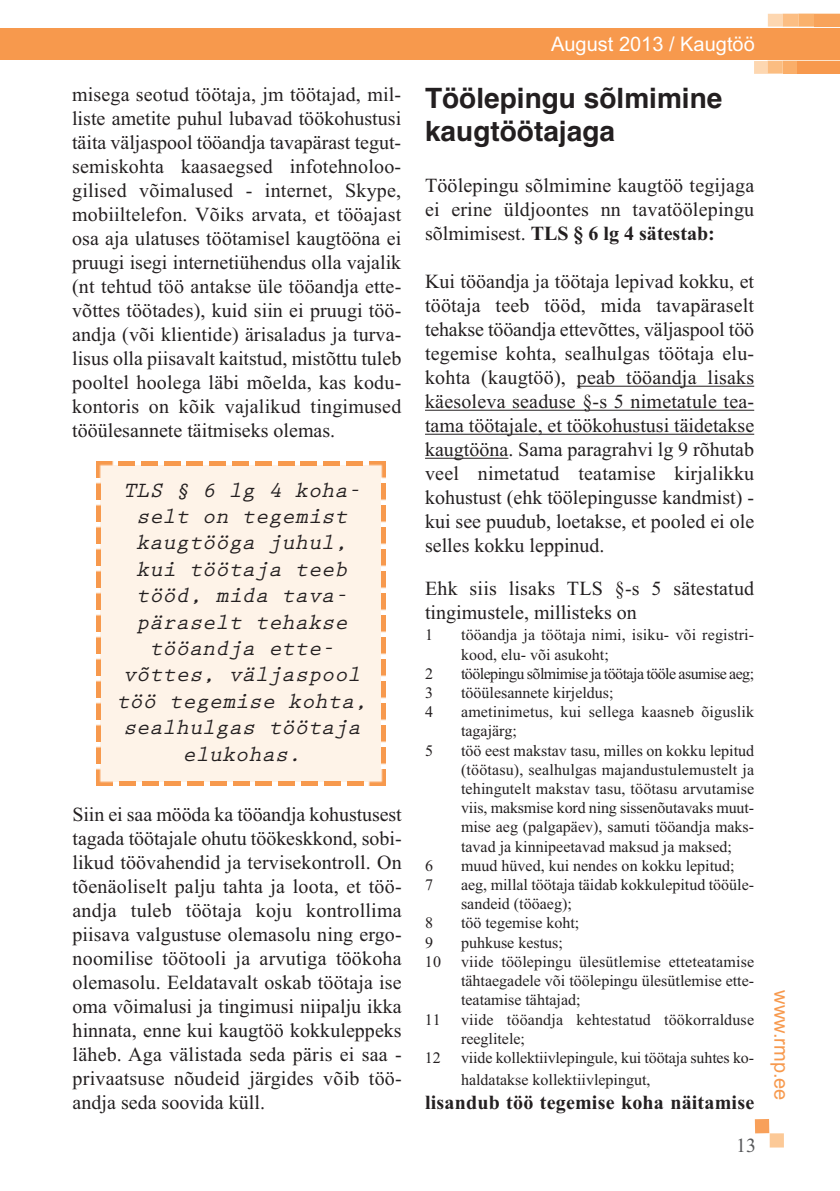
<style>
.page{position:relative;width:840px;height:1191px;background:#fff}
.page>*{position:absolute;margin:0;border:0;box-sizing:border-box;transform-origin:0 0}
.t1{font:700 28px/33.6px "Helvetica";color:#231f20}
.t2{font:italic 700 22px/26.4px "Prestige Elite Std";color:#231f20;text-align:center}
.t3{font:20px/24px "Times New Roman";color:#231f20;text-align:justify}
.t4{font:700 20px "Times New Roman";letter-spacing:.01em;color:#231f20}
.t5{font:20px "Arial";color:#fff}
.t6{font:20px "Arial";color:#f7994d}
.t7{font:20px "Times New Roman";color:#57585a}
.t8{font:16px/19.2px "Times New Roman";color:#231f20}
.t9{font:16px "Times New Roman";letter-spacing:-.035em;color:#231f20}
.s1{font-weight:700}
</style>
<div class="page">
<div style="left:0;top:28px;width:839px;height:31px;background:#f7994d"></div>
<svg style="left:754px;top:61px;width:85px;height:13px"></svg>
<div style="left:782px;top:61px;width:57px;height:12px;background:#faae69"></div>
<div style="left:796px;top:61px;width:43px;height:12px;background:#f7994d"></div>
<svg style="left:767px;top:14px;width:46px;height:13px"></svg>
<div style="left:813px;top:14px;width:26px;height:13px;background:#f8a35a"></div>
<div style="left:769px;top:1133px;width:14px;height:14px;background:#fcc997"></div>
<div style="left:754px;top:1119px;width:14px;height:14px;background:#f8a05a"></div>
<hr style="left:576px;top:386px;width:177px;height:1px;background:#231f20">
<hr style="left:425px;top:410px;width:328px;height:1px;background:#231f20">
<hr style="left:425px;top:434px;width:328px;height:1px;background:#231f20">
<hr style="left:425px;top:458px;width:83px;height:1px;background:#231f20">
<div style="left:100px;top:465px;width:281px;height:316px;background:#fef3e8"></div>
<img style="left:96px;top:461px;width:18px;height:16px">
<img style="left:118px;top:461px;width:245px;height:4px">
<img style="left:369px;top:461px;width:16px;height:18px">
<img style="left:381px;top:483px;width:4px;height:287px">
<img style="left:363px;top:770px;width:22px;height:16px">
<img style="left:112px;top:782px;width:251px;height:4px">
<img style="left:96px;top:768px;width:16px;height:18px">
<img style="left:96px;top:477px;width:4px;height:287px">
<p class="t3" style="left:72px;top:82px;width:330px">misega seotud töötaja, jm töötajad, mil&shy;liste ametite puhul lubavad töökohustusi täita väljaspool tööandja tavapärast tegut&shy;semiskohta kaasaegsed infotehnoloo&shy;gilised võimalused - internet, Skype, mobiiltelefon. Võiks arvata, et tööajast osa aja ulatuses töötamisel kaugtööna ei pruugi isegi internetiühendus olla vajalik (nt tehtud töö antakse üle tööandja ette&shy;võttes töötades), kuid siin ei pruugi töö&shy;andja (või klientide) ärisaladus ja turva&shy;lisus olla piisavalt kaitstud, mistõttu tuleb pooltel hoolega läbi mõelda, kas kodu&shy;kontoris on kõik vajalikud tingimused tööülesannete täitmiseks olemas.</p>
<p class="t2" style="left:116px;top:478px;width:257px">TLS § 6 lg 4 koha&shy;selt on tegemist kaugtööga juhul, kui töötaja teeb tööd, mida tava&shy;päraselt tehakse tööandja ette&shy;võttes, väljaspool töö tegemise kohta, sealhulgas töötaja elukohas.</p>
<p class="t3" style="left:72px;top:802px;width:330px">Siin ei saa mööda ka tööandja kohustusest tagada töötajale ohutu töökeskkond, sobi&shy;likud töövahendid ja tervisekontroll. On tõenäoliselt palju tahta ja loota, et töö&shy;andja tuleb töötaja koju kontrollima piisava valgustuse olemasolu ning ergo&shy;noomilise töötooli ja arvutiga töökoha olemasolu. Eeldatavalt oskab töötaja ise oma võimalusi ja tingimusi niipalju ikka hinnata, enne kui kaugtöö kokkuleppeks läheb. Aga välistada seda päris ei saa - privaatsuse nõudeid järgides võib töö&shy;andja seda soovida küll.</p>
<p class="t5" style="left:551px;top:32px;width:205px">August 2013 / Kaugtöö</p>
<h1 class="t1" style="left:425px;top:81px;width:299px">Töölepingu sõlmimine kaugtöötajaga</h1>
<p class="t3" style="left:425px;top:173px;width:330px">Töölepingu sõlmimine kaugtöö tegijaga ei erine üldjoontes nn tavatöölepingu sõlmimisest. <span class="s1">TLS § 6 lg 4 sätestab:</span></p>
<p class="t3" style="left:425px;top:269px;width:330px">Kui tööandja ja töötaja lepivad kokku, et töötaja teeb tööd, mida tavapäraselt tehakse tööandja ettevõttes, väljaspool töö tegemise kohta, sealhulgas töötaja elu&shy;kohta (kaugtöö), peab tööandja lisaks käesoleva seaduse §-s 5 nimetatule tea&shy;tama töötajale, et töökohustusi täidetakse kaugtööna. Sama paragrahvi lg 9 rõhutab veel nimetatud teatamise kirjalikku kohustust (ehk töölepingusse kandmist) - kui see puudub, loetakse, et pooled ei ole selles kokku leppinud.</p>
<p class="t3" style="left:425px;top:576px;width:330px">Ehk siis lisaks TLS §-s 5 sätestatud tingimustele, millisteks on</p>
<p class="t8" style="left:425px;top:625px;width:9px">1</p>
<p class="t8" style="left:461px;top:625px;width:294px">tööandja ja töötaja nimi, isiku- või registri&shy;kood, elu- või asukoht;</p>
<p class="t8" style="left:425px;top:663px;width:9px">2</p>
<p class="t9" style="left:461px;top:664px;width:294px">töölepingu sõlmimise ja töötaja tööle asumise aeg;</p>
<p class="t8" style="left:425px;top:683px;width:9px">3</p>
<p class="t8" style="left:461px;top:683px;width:154px">tööülesannete kirjeldus;</p>
<p class="t8" style="left:425px;top:702px;width:9px">4</p>
<p class="t8" style="left:461px;top:702px;width:294px">ametinimetus, kui sellega kaasneb õiguslik tagajärg;</p>
<p class="t8" style="left:425px;top:740px;width:9px">5</p>
<p class="t8" style="left:461px;top:740px;width:294px;text-align:justify">töö eest makstav tasu, milles on kokku lepitud (töötasu), sealhulgas majandustulemustelt ja tehingutelt makstav tasu, töötasu arvutamise viis, maksmise kord ning sissenõutavaks muut&shy;mise aeg (palgapäev), samuti tööandja maks&shy;tavad ja kinnipeetavad maksud ja maksed;</p>
<p class="t8" style="left:425px;top:855px;width:9px">6</p>
<p class="t8" style="left:461px;top:855px;width:275px">muud hüved, kui nendes on kokku lepitud;</p>
<p class="t8" style="left:425px;top:875px;width:9px">7</p>
<p class="t8" style="left:461px;top:875px;width:294px">aeg, millal töötaja täidab kokkulepitud tööüle&shy;sandeid (tööaeg);</p>
<p class="t8" style="left:425px;top:913px;width:9px">8</p>
<p class="t8" style="left:461px;top:913px;width:120px">töö tegemise koht;</p>
<p class="t8" style="left:425px;top:932px;width:9px">9</p>
<p class="t8" style="left:461px;top:932px;width:103px">puhkuse kestus;</p>
<p class="t8" style="left:425px;top:951px;width:17px">10</p>
<p class="t8" style="left:461px;top:951px;width:294px;text-align:justify">viide töölepingu ülesütlemise etteteatamise tähtaegadele või töölepingu ülesütlemise ette&shy;teatamise tähtajad;</p>
<p class="t8" style="left:425px;top:1009px;width:17px">11</p>
<p class="t8" style="left:461px;top:1009px;width:294px">viide tööandja kehtestatud töökorralduse</p>
<p class="t8" style="left:461px;top:1028px;width:65px">reeglitele;</p>
<p class="t8" style="left:425px;top:1047px;width:330px">12 viide kollektiivlepingule, kui töötaja suhtes ko-</p>
<p class="t8" style="left:461px;top:1069px;width:191px">haldatakse kollektiivlepingut,</p>
<p class="t4" style="left:425px;top:1090px;width:330px">lisandub töö tegemise koha näitamise</p>
<p class="t7" style="left:735px;top:1133px;width:21px">13</p>
<p class="t6" style="left:792px;top:990px;width:112px;rotate:90deg">www.rmp.ee</p>
</div>
